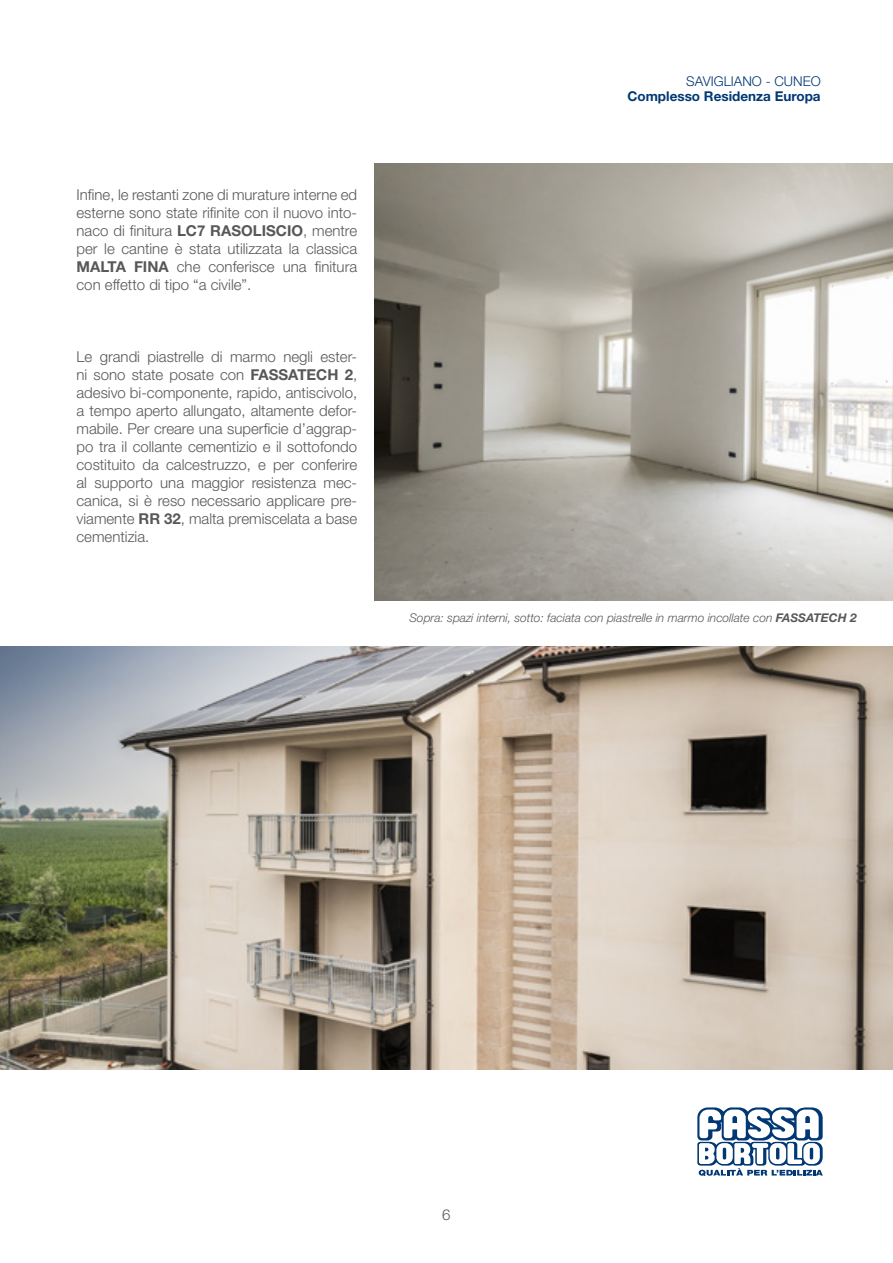
<style>
.page{position:relative;width:893px;height:1263px;background:#fff}
.page>*{position:absolute;margin:0;border:0;box-sizing:border-box;transform-origin:0 0}
.Testo_Normale{font:300 15px/18px "Helvetica Neue LT Std";color:#57585a;text-align:justify}
.t1{font:700 13.5px "Helvetica Neue LT Std";color:#013874}
.t2{font:300 13.5px "Helvetica Neue LT Std";color:#013874}
.Didascalia{font:italic 300 12px "Helvetica Neue LT Std";color:#57585a}
.s1{font-weight:700}
</style>
<div class="page">
<svg style="left:697px;top:1107px;width:126px;height:69px"></svg>
<img style="left:374px;top:164px;width:519px;height:437px">
<img style="left:0;top:646px;width:893px;height:423px">
<p class="Testo_Normale" style="left:77px;top:185px;width:282px">Infine, le restanti zone di murature interne ed esterne sono state rifinite con il nuovo into&shy;naco di finitura <span class="s1">LC7 RASOLISCIO</span>, mentre per le cantine è stata utilizzata la classica <span class="s1">MALTA FINA</span> che conferisce una finitura con effetto di tipo “a civile”.</p>
<p class="Testo_Normale" style="left:77px;top:347px;width:282px">Le grandi piastrelle di marmo negli ester&shy;ni sono state posate con <span class="s1">FASSATECH 2</span>, adesivo bi-componente, rapido, antiscivolo, a tempo aperto allungato, altamente defor&shy;mabile. Per creare una superficie d’aggrap&shy;po tra il collante cementizio e il sottofondo costituito da calcestruzzo, e per conferire al supporto una maggior resistenza mec&shy;canica, si è reso necessario applicare pre&shy;viamente <span class="s1">RR 32</span>, malta premiscelata a base cementizia.</p>
<p class="t2" style="left:686px;top:73px;width:136px">SAVIGLIANO - CUNEO</p>
<p class="t1" style="left:627px;top:88px;width:195px">Complesso Residenza Europa</p>
<p class="Didascalia" style="left:409px;top:611px;width:449px">Sopra: spazi interni, sotto: faciata con piastrelle in marmo incollate con <span class="s1">FASSATECH 2</span></p>
<p class="Testo_Normale" style="left:442px;top:1205px;width:10px">6</p>
</div>
